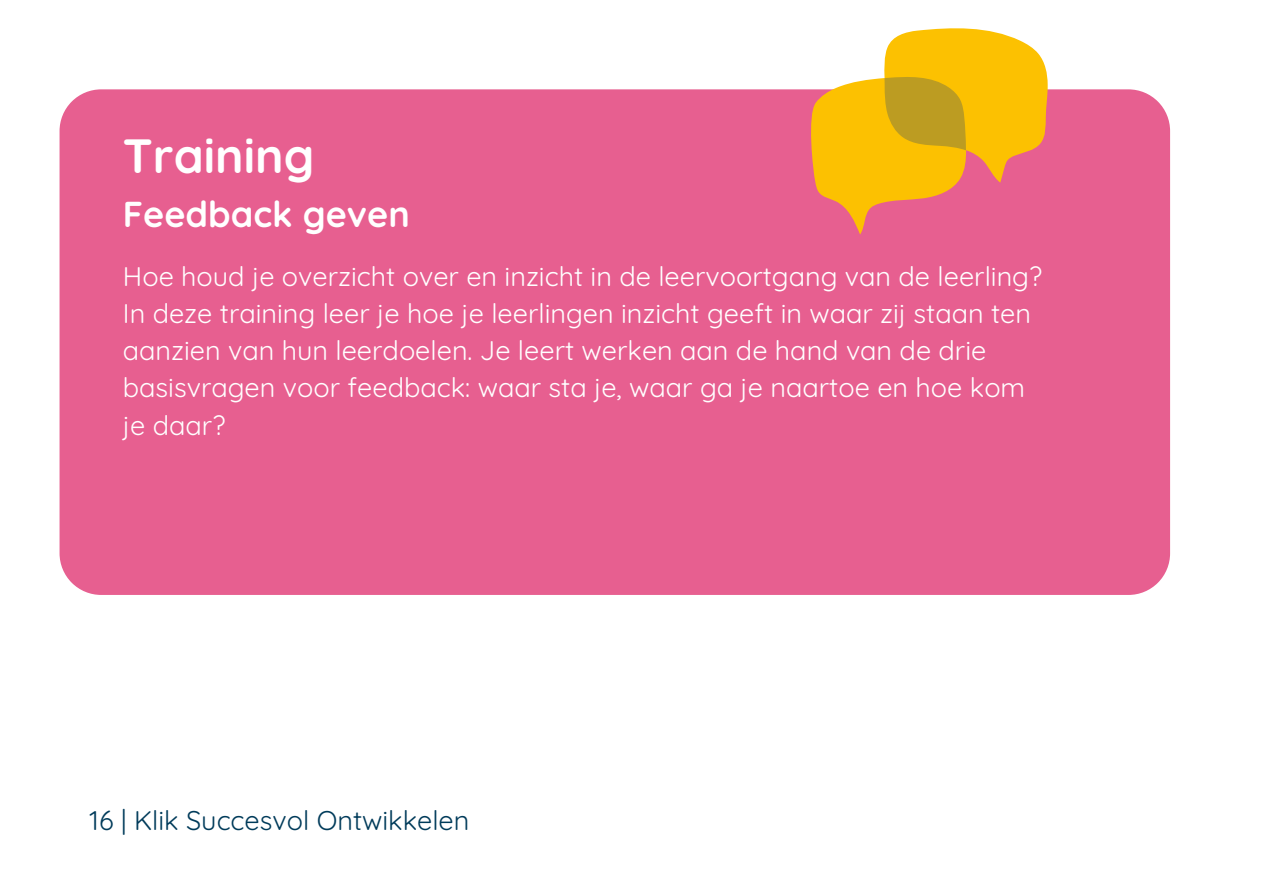
<style>
.page{position:relative;width:1263px;height:894px;background:#fff}
.page>*{position:absolute;margin:0;border:0;box-sizing:border-box;transform-origin:0 0}
.t1{font:700 48px "Quicksand";color:#fff}
.t2{font:700 36px "Quicksand";color:#fff}
.t3{font:27px/37.2px "Quicksand";color:#fff}
.t4{font:27px "Quicksand";color:#003b5a}
</style>
<div class="page">
<div style="left:60px;top:89px;width:1110px;height:505px;background:#e75f90"></div>
<svg style="left:807px;top:28px;width:241px;height:206px;background:#f1ac45"></svg>
<p class="t1" style="left:123px;top:125px;width:193px">Training</p>
<p class="t2" style="left:123px;top:191px;width:288px">Feedback geven</p>
<p class="t3" style="left:123px;top:257px;width:921px">Hoe houd je overzicht over en inzicht in de leervoortgang van de leerling?<br>In deze training leer je hoe je leerlingen inzicht geeft in waar zij staan ten aanzien van hun leerdoelen. Je leert werken aan de hand van de drie basisvragen voor feedback: waar sta je, waar ga je naartoe en hoe kom je daar?</p>
<h1 class="t4" style="left:89px;top:802px;width:382px">16 | Klik Succesvol Ontwikkelen</h1>
</div>
